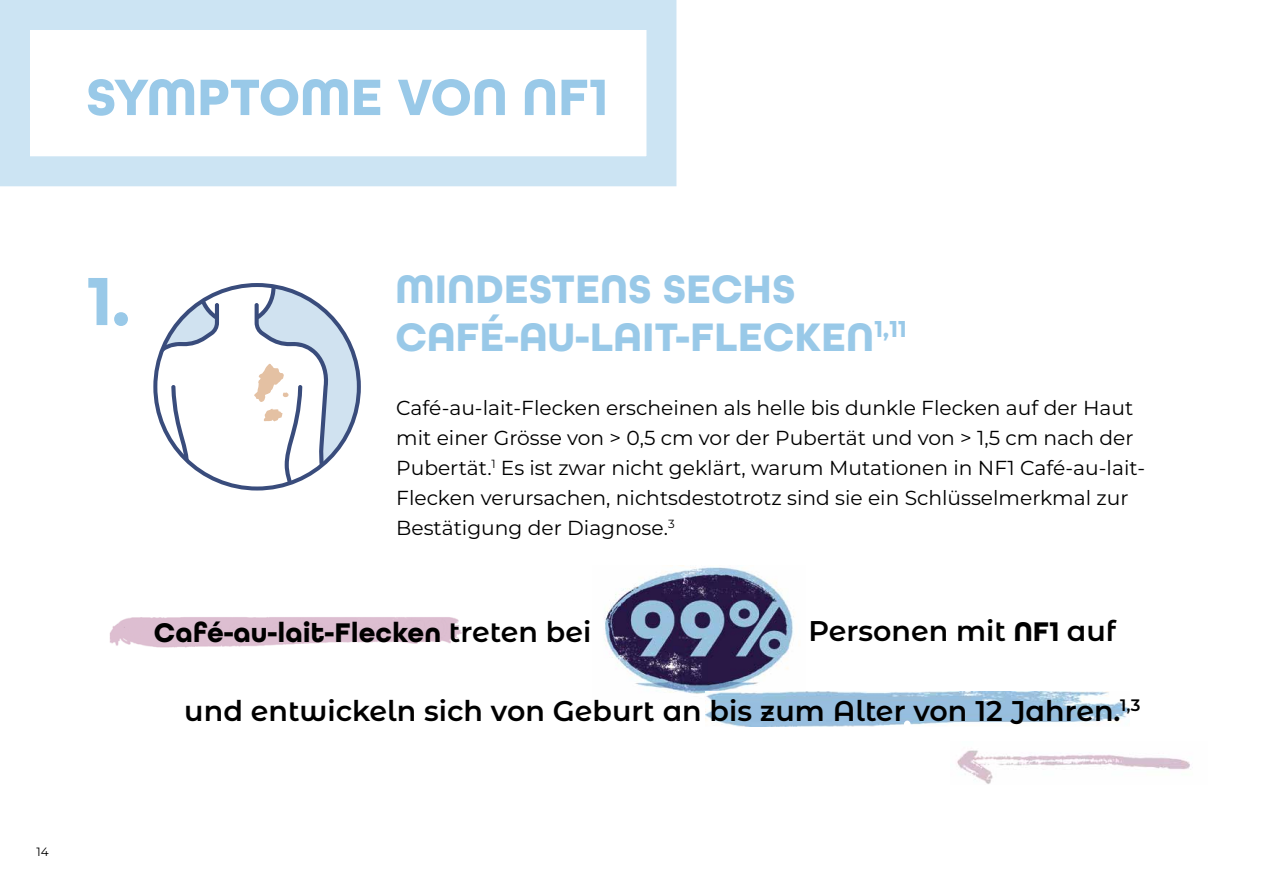
<style>
.page{position:relative;width:1263px;height:893px;background:#fff}
.page>*{position:absolute;margin:0;border:0;box-sizing:border-box;transform-origin:0 0}
.t1{font:700 72px "All Round Gothic";color:#99c9e8}
.t2{font:700 54px "All Round Gothic";color:#99c9e8}
.t3{font:700 42px/48.3px "All Round Gothic";color:#99c9e8}
.t4{font:600 28.5px "Montserrat Alternates";color:#000}
.t5{font:700 28.5px "All Round Gothic";color:#000}
.t6{font:700 24.45px "All Round Gothic";color:#99c9e8}
.t7{font:20.25px/30px "Montserrat";color:#000}
.t8{font:12px "Montserrat";color:#000}
.s1{font-family:"Montserrat Alternates";font-weight:600}
.s2{font-family:"All Round Gothic";font-weight:700}
</style>
<div class="page">
<img style="left:604px;top:567px;width:190px;height:127px">
<img style="left:706px;top:691px;width:424px;height:36px">
<img style="left:109px;top:617px;width:353px;height:31px">
<div style="left:0;top:0;width:676px;height:186px;border:30px solid #99c9e8"></div>
<hr style="left:0;top:0;width:676px;height:1px;background:#99c9e8">
<div style="left:155px;top:285px;width:204px;height:203px;background:#d0e2f0;border-radius:50%"></div>
<svg style="left:155px;top:285px;width:177px;height:203px"></svg>
<div style="left:153px;top:283px;width:208px;height:207px;border:4px solid #394c7c;border-radius:50%"></div>
<div style="left:904px;top:721px;width:7px;height:7px;background:#fff;border-radius:50%"></div>
<img style="left:957px;top:750px;width:233px;height:34px">
<h2 class="t2" style="left:86px;top:65px;width:523px">SYMPTOME VON NF1</h2>
<h1 class="t1" style="left:86px;top:258px;width:46px">1.</h1>
<h3 class="t3" style="left:395px;top:265px;width:480px">MINDESTENS SECHS<br>CAFÉ-AU-LAIT-FLECKEN</h3>
<p class="t6" style="left:874px;top:314px;width:34px">1,11</p>
<p class="t7" style="left:396px;top:392px;width:750px">Café-au-lait-Flecken erscheinen als helle bis dunkle Flecken auf der Haut mit einer Grösse von &gt; 0,5 cm vor der Pubertät und von &gt; 1,5 cm nach der Pubertät.<sup>1</sup> Es ist zwar nicht geklärt, warum Mutationen in NF1 Café-au-lait-Flecken verursachen, nichtsdestotrotz sind sie ein Schlüsselmerkmal zur Bestätigung der Diagnose.<sup>3</sup></p>
<h3 class="t5" style="left:154px;top:615px;width:439px">Café-au-lait-Flecken <span class="s1">treten bei</span></h3>
<h3 class="t4" style="left:808px;top:611px;width:309px">Personen mit <span class="s2">NF1</span> auf</h3>
<h3 class="t4" style="left:184px;top:690px;width:957px">und entwickeln sich von Geburt an bis zum Alter von 12 Jahren.<sup>1,3</sup></h3>
<p class="t8" style="left:37px;top:844px;width:14px">14</p>
</div>
